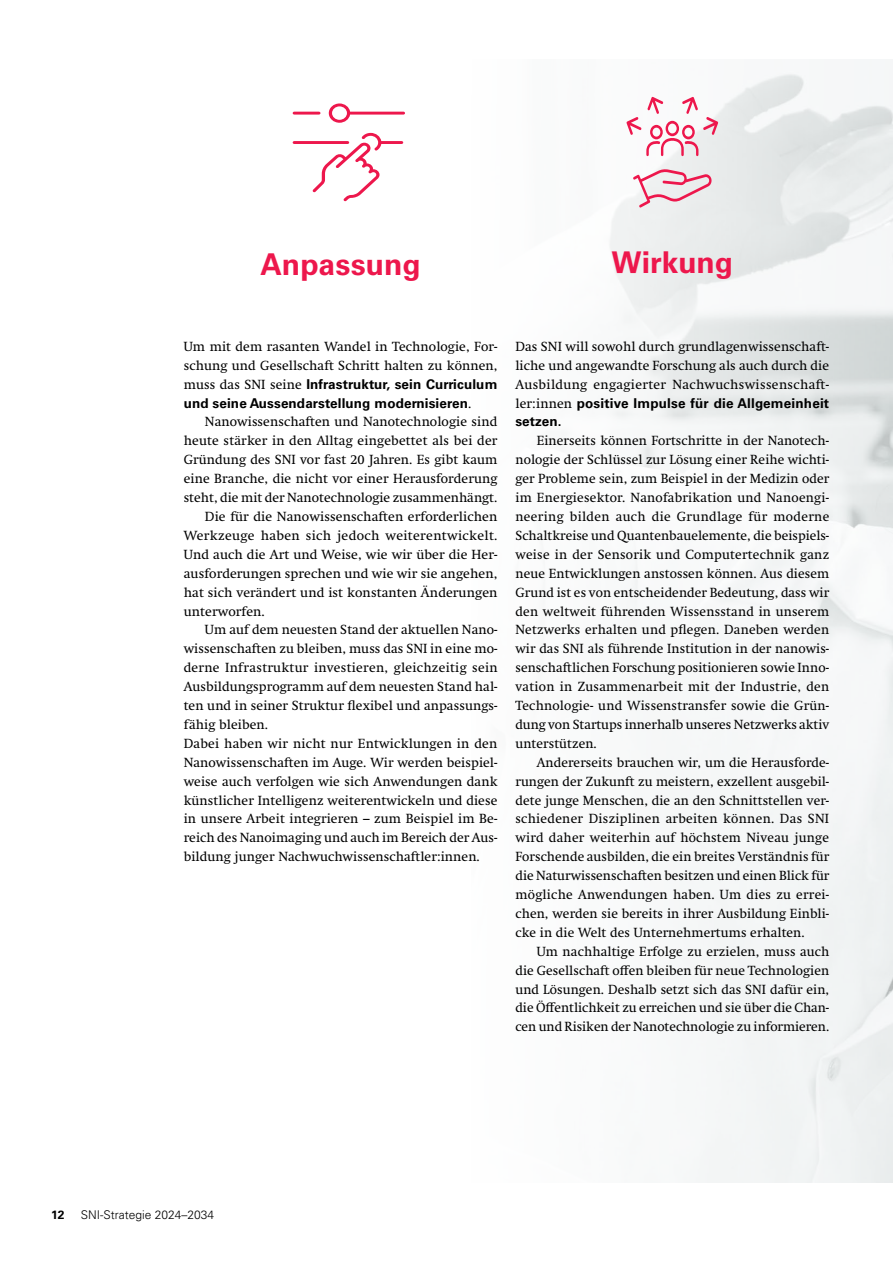
<style>
.page{position:relative;width:893px;height:1263px;background:#fff}
.page>*{position:absolute;margin:0;border:0;box-sizing:border-box;transform-origin:0 0}
.t1{font:700 30px "Univers LT Std";color:#ed174c}
.t2{font:13.5px/18.9px "Swift Neue LT Pro";letter-spacing:.01em;color:#000;text-align:justify}
.t3{font:700 13.5px/18.9px "Univers LT Std";letter-spacing:.01em;color:#000}
.t4{font:300 12px "Univers LT Std";color:#000}
.t5{font:700 12px "Univers LT Std";color:#000}
.s1{font-family:"Swift Neue LT Pro";font-weight:400}
</style>
<div class="page">
<hr style="left:293px;top:112px;width:27px;height:3px;background:#ed174c;border-radius:2px">
<svg style="left:329px;top:103px;width:76px;height:20px"></svg>
<hr style="left:293px;top:141px;width:56px;height:3px;background:#ed174c;border-radius:2px">
<svg style="left:312px;top:133px;width:91px;height:68px"></svg>
<svg style="left:633px;top:169px;width:79px;height:39px"></svg>
<svg style="left:626px;top:97px;width:92px;height:59px"></svg>
<h1 class="t1" style="left:260px;top:246px;width:162px">Anpassung</h1>
<h1 class="t1" style="left:611px;top:245px;width:123px">Wirkung</h1>
<p class="t2" style="left:184px;top:337px;width:315px">Um mit dem rasanten Wandel in Technologie, For&shy;schung und Gesellschaft Schritt halten zu können,</p>
<p class="t3" style="left:184px;top:375px;width:315px"><span class="s1">muss das SNI seine</span> Infrastruktur, sein Curriculum und seine Aussendarstellung modernisieren<span class="s1">.</span></p>
<p class="t2" style="left:205px;top:412px;width:294px">Nanowissenschaften und Nanotechnologie sind</p>
<p class="t2" style="left:184px;top:431px;width:315px">heute stärker in den Alltag eingebettet als bei der</p>
<p class="t2" style="left:184px;top:450px;width:315px">Gründung des SNI vor fast 20 Jahren. Es gibt kaum</p>
<p class="t2" style="left:184px;top:469px;width:315px">eine Branche, die nicht vor einer Herausforderung</p>
<p class="t2" style="left:184px;top:488px;width:315px">steht, die mit der Nanotechnologie zusammenhängt.</p>
<p class="t2" style="left:205px;top:507px;width:294px">Die für die Nanowissenschaften erforderlichen</p>
<p class="t2" style="left:184px;top:526px;width:315px">Werkzeuge haben sich jedoch weiterentwickelt.</p>
<p class="t2" style="left:184px;top:545px;width:315px">Und auch die Art und Weise, wie wir über die Her-</p>
<p class="t2" style="left:184px;top:564px;width:315px">ausforderungen sprechen und wie wir sie angehen,</p>
<p class="t2" style="left:184px;top:582px;width:315px">hat sich verändert und ist konstanten Änderungen</p>
<p class="t2" style="left:184px;top:601px;width:83px">unterworfen.</p>
<p class="t2" style="left:205px;top:620px;width:294px">Um auf dem neuesten Stand der aktuellen Nano-</p>
<p class="t2" style="left:184px;top:639px;width:315px">wissenschaften zu bleiben, muss das SNI in eine mo-</p>
<p class="t2" style="left:184px;top:658px;width:315px">derne Infrastruktur investieren, gleichzeitig sein</p>
<p class="t2" style="left:184px;top:677px;width:315px">Ausbildungsprogramm auf dem neuesten Stand hal-</p>
<p class="t2" style="left:184px;top:696px;width:315px">ten und in seiner Struktur flexibel und anpassungs-</p>
<p class="t2" style="left:184px;top:715px;width:86px">fähig bleiben.</p>
<p class="t2" style="left:184px;top:734px;width:315px">Dabei haben wir nicht nur Entwicklungen in den</p>
<p class="t2" style="left:184px;top:753px;width:315px">Nanowissenschaften im Auge. Wir werden beispiel-</p>
<p class="t2" style="left:184px;top:771px;width:315px">weise auch verfolgen wie sich Anwendungen dank</p>
<p class="t2" style="left:184px;top:790px;width:315px">künstlicher Intelligenz weiterentwickeln und diese</p>
<p class="t2" style="left:184px;top:809px;width:315px">in unsere Arbeit integrieren – zum Beispiel im Be-</p>
<p class="t2" style="left:184px;top:828px;width:315px">reich des Nanoimaging und auch im Bereich der Aus-</p>
<p class="t2" style="left:184px;top:847px;width:298px">bildung junger Nachwuchwissenschaftler:innen.</p>
<p class="t2" style="left:515px;top:337px;width:315px">Das SNI will sowohl durch grundlagenwissenschaft&shy;liche und angewandte Forschung als auch durch die Ausbildung engagierter Nachwuchswissenschaft-</p>
<p class="t3" style="left:515px;top:393px;width:315px"><span class="s1">ler:innen</span> positive Impulse für die Allgemeinheit setzen.</p>
<p class="t2" style="left:515px;top:431px;width:315px;text-indent:21px">Einerseits können Fortschritte in der Nanotech&shy;nologie der Schlüssel zur Lösung einer Reihe wichti&shy;ger Probleme sein, zum Beispiel in der Medizin oder im Energiesektor. Nanofabrikation und Nanoengi&shy;neering bilden auch die Grundlage für moderne Schaltkreise und Quantenbauelemente, die beispiels&shy;weise in der Sensorik und Computertechnik ganz neue Entwicklungen anstossen können. Aus diesem Grund ist es von entscheidender Bedeutung, dass wir den weltweit führenden Wissensstand in unserem Netzwerks erhalten und pflegen. Daneben werden wir das SNI als führende Institution in der nanowis&shy;senschaftlichen Forschung positionieren sowie Inno&shy;vation in Zusammenarbeit mit der Industrie, den Technologie- und Wissenstransfer sowie die Grün&shy;dung von Startups innerhalb unseres Netzwerks aktiv unterstützen.</p>
<p class="t2" style="left:515px;top:753px;width:315px;text-indent:21px">Andererseits brauchen wir, um die Herausforde&shy;rungen der Zukunft zu meistern, exzellent ausgebil&shy;dete junge Menschen, die an den Schnittstellen ver&shy;schiedener Disziplinen arbeiten können. Das SNI wird daher weiterhin auf höchstem Niveau junge Forschende ausbilden, die ein breites Verständnis für die Naturwissenschaften besitzen und einen Blick für mögliche Anwendungen haben. Um dies zu errei&shy;chen, werden sie bereits in ihrer Ausbildung Einbli&shy;cke in die Welt des Unternehmertums erhalten.</p>
<p class="t2" style="left:515px;top:942px;width:315px;text-indent:21px">Um nachhaltige Erfolge zu erzielen, muss auch die Gesellschaft offen bleiben für neue Technologien und Lösungen. Deshalb setzt sich das SNI dafür ein, die Öffentlichkeit zu erreichen und sie über die Chan&shy;cen und Risiken der Nanotechnologie zu informieren.</p>
<p class="t5" style="left:51px;top:1208px;width:15px">12</p>
<p class="t4" style="left:81px;top:1208px;width:135px">SNI-Strategie 2024–2034</p>
</div>
